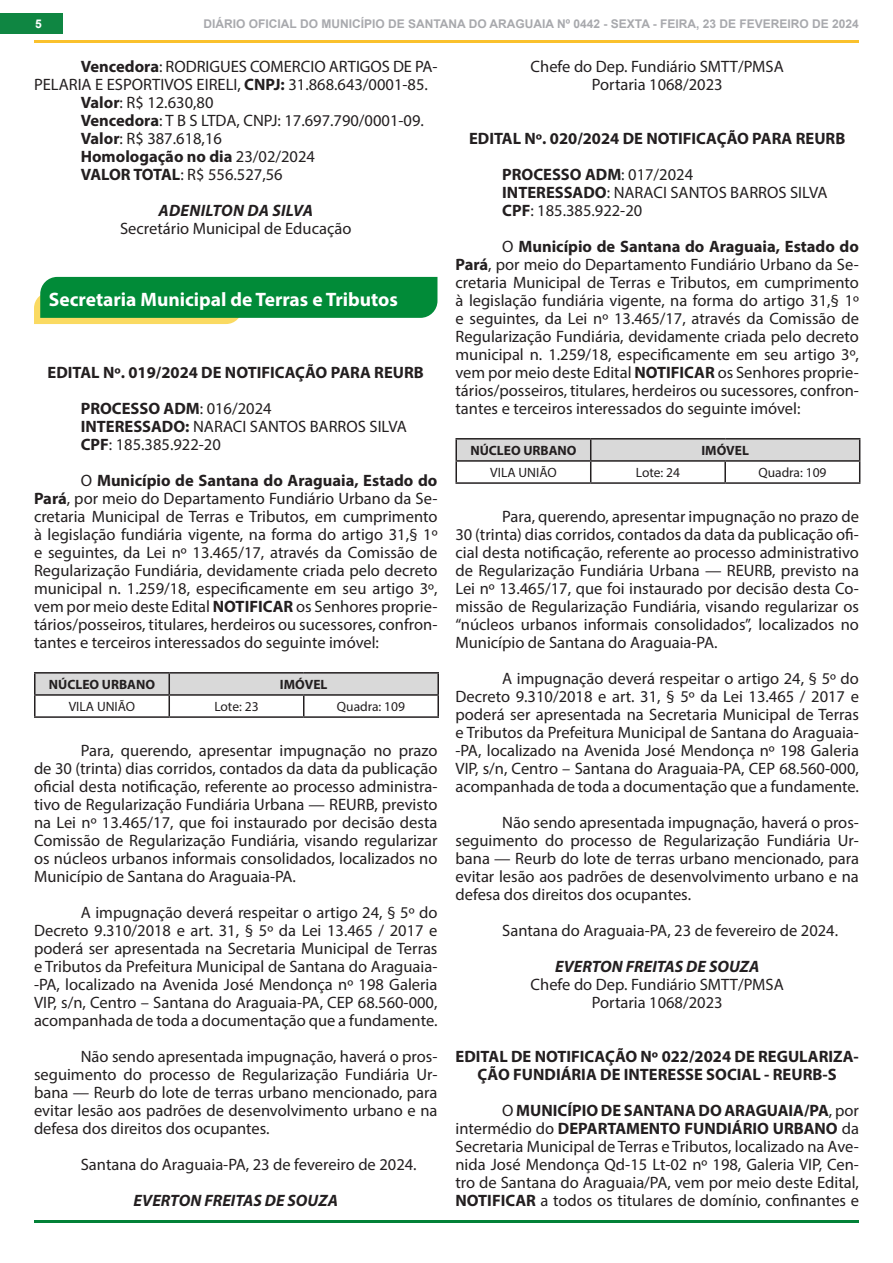
<style>
.page{position:relative;width:893px;height:1263px;background:#fff}
.page>*{position:absolute;margin:0;border:0;box-sizing:border-box;transform-origin:0 0}
.titul{font:700 19.5px "Myriad Pro";color:#fff}
.texto{font:16.5px/18px "Myriad Pro";color:#231f20;text-align:justify}
.texto_centr{font:700 16.5px/18px "Myriad Pro";color:#231f20;text-align:center}
.texto_centr-2{font:16.5px "Myriad Pro";color:#231f20}
.texto-2{font:700 16.5px "Myriad Pro";color:#231f20}
.texto_centr-3{font:italic 700 16.5px "Myriad Pro";color:#231f20}
.texto_centr-4{font:italic 700 16.5px "Myriad Pro";letter-spacing:.02em;color:#231f20}
.textotab{font:13.5px "Myriad Pro";color:#231f20}
.textotab-2{font:700 13.5px "Myriad Pro";color:#231f20}
.t1{font:700 12px "Arial";color:#a8a9ad}
.t2{font:700 12px "Arial";color:#fff}
.s1{font-weight:700}
.s2{font-weight:400}
</style>
<div class="page">
<div style="left:0;top:13px;width:62px;height:21px;background:#0f8642"></div>
<hr style="left:34px;top:1220px;width:825px;height:3px;background:#028137">
<hr style="left:34px;top:40px;width:825px;height:3px;background:#fac12d">
<svg style="left:34px;top:277px;width:403px;height:47px;background:#26994a"></svg>
<hr style="left:34px;top:672px;width:135px;height:2px;background:#231f20">
<hr style="left:34px;top:674px;width:2px;height:20px;background:#231f20">
<hr style="left:169px;top:672px;width:135px;height:2px;background:#231f20">
<hr style="left:304px;top:672px;width:135px;height:2px;background:#231f20">
<hr style="left:437px;top:674px;width:2px;height:20px;background:#231f20">
<hr style="left:34px;top:694px;width:135px;height:2px;background:#231f20">
<hr style="left:34px;top:696px;width:2px;height:20px;background:#231f20">
<hr style="left:304px;top:694px;width:135px;height:2px;background:#231f20">
<svg style="left:35px;top:673px;width:403px;height:43px"></svg>
<hr style="left:437px;top:696px;width:2px;height:20px;background:#231f20">
<hr style="left:34px;top:716px;width:135px;height:2px;background:#231f20">
<hr style="left:169px;top:716px;width:135px;height:2px;background:#231f20">
<hr style="left:304px;top:716px;width:135px;height:2px;background:#231f20">
<hr style="left:455px;top:438px;width:136px;height:2px;background:#231f20">
<hr style="left:455px;top:440px;width:2px;height:20px;background:#231f20">
<hr style="left:591px;top:438px;width:134px;height:2px;background:#231f20">
<hr style="left:725px;top:438px;width:135px;height:2px;background:#231f20">
<hr style="left:455px;top:460px;width:136px;height:2px;background:#231f20">
<hr style="left:455px;top:462px;width:2px;height:20px;background:#231f20">
<svg style="left:456px;top:439px;width:404px;height:43px"></svg>
<hr style="left:455px;top:482px;width:136px;height:2px;background:#231f20">
<hr style="left:591px;top:482px;width:134px;height:2px;background:#231f20">
<hr style="left:725px;top:482px;width:135px;height:2px;background:#231f20">
<p class="t2" style="left:35px;top:15px;width:8px">5</p>
<p class="t1" style="left:204px;top:15px;width:657px">DIÁRIO OFICIAL DO MUNICÍPIO DE SANTANA DO ARAGUAIA Nº 0442 - SEXTA - FEIRA, 23 DE FEVEREIRO DE 2024</p>
<p class="texto" style="left:34px;top:57px;width:405px;text-indent:47px"><span class="s1">Vencedora</span>: RODRIGUES COMERCIO ARTIGOS DE PA-<br>PELARIA E ESPORTIVOS EIRELI, <span class="s1">CNPJ:</span> 31.868.643/0001-85.</p>
<p class="texto" style="left:81px;top:93px;width:134px"><span class="s1">Valor</span>: R$ 12.630,80</p>
<p class="texto" style="left:81px;top:111px;width:345px"><span class="s1">Vencedora</span>: T B S LTDA, CNPJ: 17.697.790/0001-09.</p>
<p class="texto" style="left:81px;top:129px;width:143px"><span class="s1">Valor</span>: R$ 387.618,16</p>
<p class="texto-2" style="left:81px;top:146px;width:236px">Homologação no dia <span class="s2">23/02/2024</span></p>
<p class="texto" style="left:81px;top:165px;width:203px"><span class="s1">VALOR TOTAL</span>: R$ 556.527,56</p>
<p class="texto_centr-4" style="left:159px;top:200px;width:156px">ADENILTON DA SILVA</p>
<p class="texto_centr-2" style="left:120px;top:218px;width:233px">Secretário Municipal de Educação</p>
<p class="texto_centr-2" style="left:531px;top:56px;width:255px">Chefe do Dep. Fundiário SMTT/PMSA</p>
<p class="texto_centr-2" style="left:592px;top:74px;width:132px">Portaria 1068/2023</p>
<p class="texto_centr" style="left:469px;top:129px;width:378px">EDITAL Nº. 020/2024 DE NOTIFICAÇÃO PARA REURB</p>
<p class="texto-2" style="left:502px;top:164px;width:192px">PROCESSO ADM<span class="s2">: 017/2024</span></p>
<p class="texto" style="left:502px;top:183px;width:327px"><span class="s1">INTERESSADO</span>: NARACI SANTOS BARROS SILVA</p>
<p class="texto" style="left:502px;top:201px;width:142px"><span class="s1">CPF</span>: 185.385.922-20</p>
<p class="texto" style="left:455px;top:237px;width:405px;text-indent:47px">O <span class="s1">Município de Santana do Araguaia, Estado do Pará</span>, por meio do Departamento Fundiário Urbano da Se&shy;cretaria Municipal de Terras e Tributos, em cumprimento à legislação fundiária vigente, na forma do artigo 31,§ 1º e seguintes, da Lei nº 13.465/17, através da Comissão de Regularização Fundiária, devidamente criada pelo decreto municipal n. 1.259/18, especificamente em seu artigo 3º, vem por meio deste Edital <span class="s1">NOTIFICAR</span> os Senhores proprie&shy;tários/posseiros, titulares, herdeiros ou sucessores, confron&shy;tantes e terceiros interessados do seguinte imóvel:</p>
<p class="textotab-2" style="left:470px;top:442px;width:108px">NÚCLEO URBANO</p>
<p class="textotab-2" style="left:701px;top:442px;width:49px">IMÓVEL</p>
<p class="textotab" style="left:490px;top:464px;width:68px">VILA UNIÃO</p>
<p class="textotab" style="left:636px;top:464px;width:46px">Lote: 24</p>
<p class="textotab" style="left:758px;top:464px;width:70px">Quadra: 109</p>
<p class="texto" style="left:455px;top:507px;width:405px;text-indent:47px">Para, querendo, apresentar impugnação no prazo de 30 (trinta) dias corridos, contados da data da publicação ofi&shy;cial desta notificação, referente ao processo administrativo de Regularização Fundiária Urbana — REURB, previsto na Lei nº 13.465/17, que foi instaurado por decisão desta Co&shy;missão de Regularização Fundiária, visando regularizar os “núcleos urbanos informais consolidados”, localizados no Município de Santana do Araguaia-PA.</p>
<p class="texto" style="left:455px;top:669px;width:405px;text-indent:47px">A impugnação deverá respeitar o artigo 24, § 5º do Decreto 9.310/2018 e art. 31, § 5º da Lei 13.465 / 2017 e poderá ser apresentada na Secretaria Municipal de Terras e Tributos da Prefeitura Municipal de Santana do Araguaia--PA, localizado na Avenida José Mendonça nº 198 Galeria VIP, s/n, Centro – Santana do Araguaia-PA, CEP 68.560-000, acompanhada de toda a documentação que a fundamente.</p>
<p class="texto" style="left:455px;top:813px;width:405px;text-indent:47px">Não sendo apresentada impugnação, haverá o pros&shy;seguimento do processo de Regularização Fundiária Ur&shy;bana — Reurb do lote de terras urbano mencionado, para evitar lesão aos padrões de desenvolvimento urbano e na defesa dos direitos dos ocupantes.</p>
<p class="texto" style="left:502px;top:921px;width:337px">Santana do Araguaia-PA, 23 de fevereiro de 2024.</p>
<p class="texto_centr-3" style="left:555px;top:956px;width:206px">EVERTON FREITAS DE SOUZA</p>
<p class="texto_centr-2" style="left:531px;top:974px;width:255px">Chefe do Dep. Fundiário SMTT/PMSA</p>
<p class="texto_centr-2" style="left:592px;top:992px;width:132px">Portaria 1068/2023</p>
<p class="texto_centr" style="left:456px;top:1047px;width:405px">EDITAL DE NOTIFICAÇÃO Nº 022/2024 DE REGULARIZA-<br>ÇÃO FUNDIÁRIA DE INTERESSE SOCIAL - REURB-S</p>
<p class="texto" style="left:455px;top:1101px;width:405px;text-indent:47px">O <span class="s1">MUNICÍPIO DE SANTANA DO ARAGUAIA/PA</span>, por intermédio do <span class="s1">DEPARTAMENTO FUNDIÁRIO URBANO</span> da Secretaria Municipal de Terras e Tributos, localizado na Ave&shy;nida José Mendonça Qd-15 Lt-02 nº 198, Galeria VIP, Cen&shy;tro de Santana do Araguaia/PA, vem por meio deste Edital, <span class="s1">NOTIFICAR</span> a todos os titulares de domínio, confinantes e</p>
<p class="titul" style="left:49px;top:287px;width:351px">Secretaria Municipal de Terras e Tributos</p>
<p class="texto_centr" style="left:48px;top:363px;width:378px">EDITAL Nº. 019/2024 DE NOTIFICAÇÃO PARA REURB</p>
<p class="texto-2" style="left:81px;top:398px;width:192px">PROCESSO ADM<span class="s2">: 016/2024</span></p>
<p class="texto" style="left:81px;top:417px;width:328px"><span class="s1">INTERESSADO:</span> NARACI SANTOS BARROS SILVA</p>
<p class="texto" style="left:81px;top:435px;width:142px"><span class="s1">CPF</span>: 185.385.922-20</p>
<p class="texto" style="left:34px;top:471px;width:405px;text-indent:47px">O <span class="s1">Município de Santana do Araguaia, Estado do Pará</span>, por meio do Departamento Fundiário Urbano da Se&shy;cretaria Municipal de Terras e Tributos, em cumprimento à legislação fundiária vigente, na forma do artigo 31,§ 1º e seguintes, da Lei nº 13.465/17, através da Comissão de Regularização Fundiária, devidamente criada pelo decreto municipal n. 1.259/18, especificamente em seu artigo 3º, vem por meio deste Edital <span class="s1">NOTIFICAR</span> os Senhores proprie&shy;tários/posseiros, titulares, herdeiros ou sucessores, confron&shy;tantes e terceiros interessados do seguinte imóvel:</p>
<p class="textotab-2" style="left:49px;top:676px;width:108px">NÚCLEO URBANO</p>
<p class="textotab-2" style="left:280px;top:676px;width:49px">IMÓVEL</p>
<p class="textotab" style="left:69px;top:698px;width:68px">VILA UNIÃO</p>
<p class="textotab" style="left:214px;top:698px;width:46px">Lote: 23</p>
<p class="textotab" style="left:337px;top:698px;width:70px">Quadra: 109</p>
<p class="texto" style="left:34px;top:741px;width:405px;text-indent:47px">Para, querendo, apresentar impugnação no prazo de 30 (trinta) dias corridos, contados da data da publicação oficial desta notificação, referente ao processo administra&shy;tivo de Regularização Fundiária Urbana — REURB, previsto na Lei nº 13.465/17, que foi instaurado por decisão desta Comissão de Regularização Fundiária, visando regularizar os núcleos urbanos informais consolidados, localizados no Município de Santana do Araguaia-PA.</p>
<p class="texto" style="left:34px;top:903px;width:405px;text-indent:47px">A impugnação deverá respeitar o artigo 24, § 5º do Decreto 9.310/2018 e art. 31, § 5º da Lei 13.465 / 2017 e poderá ser apresentada na Secretaria Municipal de Terras e Tributos da Prefeitura Municipal de Santana do Araguaia--PA, localizado na Avenida José Mendonça nº 198 Galeria VIP, s/n, Centro – Santana do Araguaia-PA, CEP 68.560-000, acompanhada de toda a documentação que a fundamente.</p>
<p class="texto" style="left:34px;top:1047px;width:405px;text-indent:47px">Não sendo apresentada impugnação, haverá o pros&shy;seguimento do processo de Regularização Fundiária Ur&shy;bana — Reurb do lote de terras urbano mencionado, para evitar lesão aos padrões de desenvolvimento urbano e na defesa dos direitos dos ocupantes.</p>
<p class="texto" style="left:81px;top:1155px;width:337px">Santana do Araguaia-PA, 23 de fevereiro de 2024.</p>
<p class="texto_centr-3" style="left:134px;top:1190px;width:206px">EVERTON FREITAS DE SOUZA</p>
</div>
